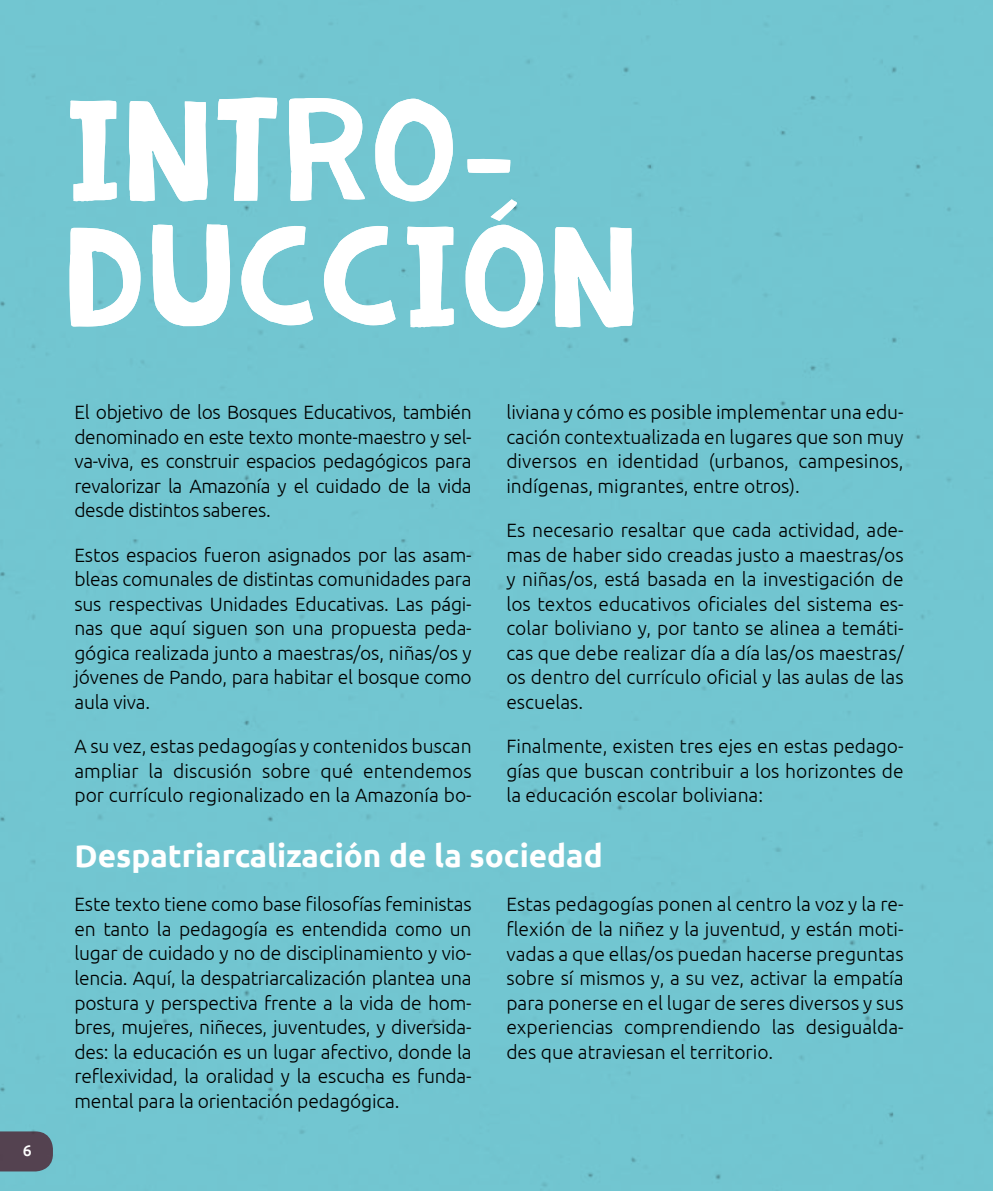
<style>
.page{position:relative;width:993px;height:1191px;background:#fff}
.page>*{position:absolute;margin:0;border:0;box-sizing:border-box;transform-origin:0 0}
.t1{font:105px/126px "KG Summer Storm Rough";color:#fff}
.t2{font:700 31.5px "Ubuntu";color:#fff}
.t3{font:300 19.25px/24.5px "Ubuntu";color:#000;text-align:justify}
.t4{font:500 15.75px "Ubuntu";color:#fff}
</style>
<div class="page">
<div style="left:0;top:0;width:992px;height:1191px;background:#72c6d1"></div>
<p class="t4" style="left:23px;top:1140px;width:10px">6</p>
<h1 class="t1" style="left:63px;top:101px;width:576px">INTRO-<br>DUCCIÓN</h1>
<p class="t3" style="left:74px;top:400px;width:398px">El objetivo de los Bosques Educativos, también denominado en este texto monte-maestro y sel&shy;va-viva, es construir espacios pedagógicos para revalorizar la Amazonía y el cuidado de la vida desde distintos saberes.</p>
<p class="t3" style="left:74px;top:542px;width:398px">Estos espacios fueron asignados por las asam&shy;bleas comunales de distintas comunidades para sus respectivas Unidades Educativas. Las pági&shy;nas que aquí siguen son una propuesta peda&shy;gógica realizada junto a maestras/os, niñas/os y jóvenes de Pando, para habitar el bosque como aula viva.</p>
<p class="t3" style="left:74px;top:733px;width:398px">A su vez, estas pedagogías y contenidos buscan ampliar la discusión sobre qué entendemos por currículo regionalizado en la Amazonía bo-</p>
<p class="t3" style="left:506px;top:400px;width:398px">liviana y cómo es posible implementar una edu&shy;cación contextualizada en lugares que son muy diversos en identidad (urbanos, campesinos, indígenas, migrantes, entre otros).</p>
<p class="t3" style="left:506px;top:518px;width:398px">Es necesario resaltar que cada actividad, ade&shy;mas de haber sido creadas justo a maestras/os y niñas/os, está basada en la investigación de los textos educativos oficiales del sistema es&shy;colar boliviano y, por tanto se alinea a temáti&shy;cas que debe realizar día a día las/os maestras/ os dentro del currículo oficial y las aulas de las escuelas.</p>
<p class="t3" style="left:506px;top:733px;width:398px">Finalmente, existen tres ejes en estas pedago&shy;gías que buscan contribuir a los horizontes de la educación escolar boliviana:</p>
<h2 class="t2" style="left:74px;top:836px;width:529px">Despatriarcalización de la sociedad</h2>
<p class="t3" style="left:74px;top:892px;width:398px">Este texto tiene como base filosofías feministas en tanto la pedagogía es entendida como un lugar de cuidado y no de disciplinamiento y vio&shy;lencia. Aquí, la despatriarcalización plantea una postura y perspectiva frente a la vida de hom&shy;bres, mujeres, niñeces, juventudes, y diversida&shy;des: la educación es un lugar afectivo, donde la reflexividad, la oralidad y la escucha es funda&shy;mental para la orientación pedagógica.</p>
<p class="t3" style="left:506px;top:892px;width:398px">Estas pedagogías ponen al centro la voz y la re&shy;flexión de la niñez y la juventud, y están moti&shy;vadas a que ellas/os puedan hacerse preguntas sobre sí mismos y, a su vez, activar la empatía para ponerse en el lugar de seres diversos y sus experiencias comprendiendo las desigualda&shy;des que atraviesan el territorio.</p>
</div>
